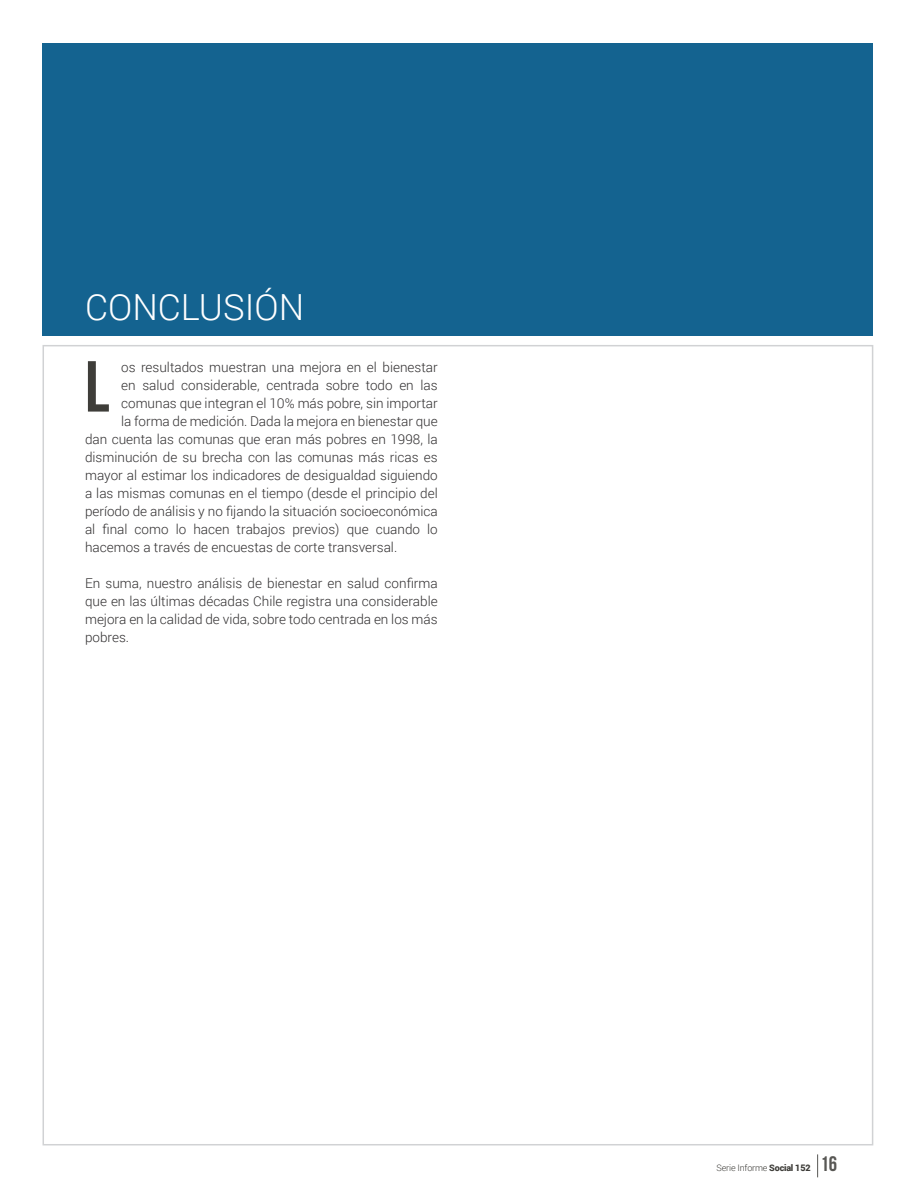
<style>
.page{position:relative;width:918px;height:1188px;background:#fff}
.page>*{position:absolute;margin:0;border:0;box-sizing:border-box;transform-origin:0 0}
.t1{font:72px "Bebas Neue";color:#3e3d39}
.t2{font:300 36px "Roboto";color:#fff}
.t3{font:21px "Bebas Neue";color:#585754}
.t4{font:300 13.5px/18px "Roboto";color:#312f30;text-align:justify}
.t5{font:300 9px "Roboto";letter-spacing:-.02em;color:#3e3d39}
.s1{font-weight:900}
</style>
<div class="page">
<svg style="left:817px;top:1154px;width:1px;height:23px"></svg>
<div style="left:43px;top:43px;width:830px;height:292px;background:#146390"></div>
<h2 class="t2" style="left:85px;top:282px;width:221px">CONCLUSIÓN</h2>
<h1 class="t1" style="left:85px;top:347px;width:26px">L</h1>
<p class="t4" style="left:121px;top:358px;width:318px">os resultados muestran una mejora en el bienestar</p>
<p class="t4" style="left:121px;top:376px;width:318px">en salud considerable, centrada sobre todo en las</p>
<p class="t4" style="left:121px;top:394px;width:318px">comunas que integran el 10% más pobre, sin importar</p>
<p class="t4" style="left:121px;top:412px;width:318px">la forma de medición. Dada la mejora en bienestar que</p>
<p class="t4" style="left:85px;top:430px;width:354px">dan cuenta las comunas que eran más pobres en 1998, la</p>
<p class="t4" style="left:85px;top:448px;width:354px">disminución de su brecha con las comunas más ricas es</p>
<p class="t4" style="left:85px;top:466px;width:354px">mayor al estimar los indicadores de desigualdad siguiendo</p>
<p class="t4" style="left:85px;top:484px;width:354px">a las mismas comunas en el tiempo (desde el principio del</p>
<p class="t4" style="left:85px;top:502px;width:354px">período de análisis y no fijando la situación socioeconómica</p>
<p class="t4" style="left:85px;top:520px;width:354px">al final como lo hacen trabajos previos) que cuando lo</p>
<p class="t4" style="left:85px;top:538px;width:314px">hacemos a través de encuestas de corte transversal.</p>
<p class="t4" style="left:85px;top:574px;width:354px">En suma, nuestro análisis de bienestar en salud confirma que en las últimas décadas Chile registra una considerable mejora en la calidad de vida, sobre todo centrada en los más pobres.</p>
<p class="t5" style="left:717px;top:1162px;width:96px">Serie Informe <span class="s1">Social 152</span></p>
<h3 class="t3" style="left:820px;top:1153px;width:18px">16</h3>
</div>
